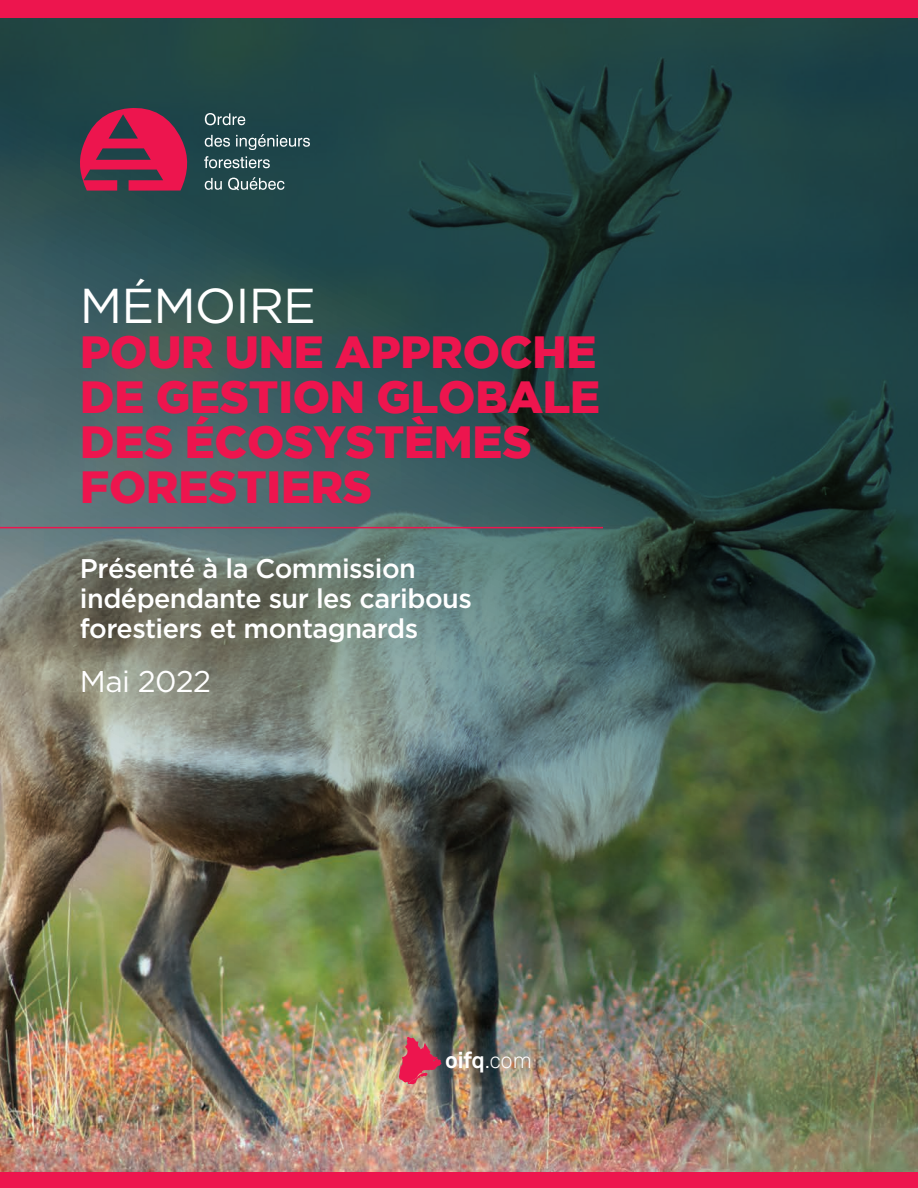
<style>
.page{position:relative;width:918px;height:1188px;background:#fff}
.page>*{position:absolute;margin:0;border:0;box-sizing:border-box;transform-origin:0 0}
.titre_rapport{font:49.05px "Gotham HTF";letter-spacing:-.02em;color:#fff}
.titre_rapport-2{font:900 45px/45px "Gotham";letter-spacing:-.005em;color:#ed154e}
.titre_rapport-3{font:30px "Gotham HTF";letter-spacing:-.02em;color:#fff}
.titre_rapport-4{font:500 27px/30px "Gotham HTF";letter-spacing:-.02em;color:#fff}
.t1{font:700 22.5px "Akkurat Pro";color:#fff}
.s1{font-family:"Akkurat Light Pro";font-weight:400}
</style>
<div class="page">
<img style="left:0;top:18px;width:918px;height:1155px">
<svg style="left:77px;top:106px;width:113px;height:85px"></svg>
<svg style="left:205px;top:113px;width:40px;height:12px"></svg>
<svg style="left:205px;top:135px;width:25px;height:12px"></svg>
<svg style="left:236px;top:134px;width:74px;height:16px"></svg>
<svg style="left:204px;top:156px;width:66px;height:12px"></svg>
<svg style="left:205px;top:178px;width:17px;height:12px"></svg>
<svg style="left:228px;top:177px;width:56px;height:13px"></svg>
<hr style="left:0;top:527px;width:603px;height:1px;background:#ed154e">
<div style="left:0;top:0;width:918px;height:18px;background:#ed154e"></div>
<div style="left:0;top:1173px;width:918px;height:15px;background:#ed154e"></div>
<svg style="left:399px;top:1037px;width:42px;height:47px"></svg>
<p class="titre_rapport" style="left:80px;top:278px;width:238px">MÉMOIRE</p>
<p class="titre_rapport-2" style="left:80px;top:328px;width:522px">POUR UNE APPROCHE<br>DE GESTION GLOBALE<br>DES ÉCOSYSTÈMES<br>FORESTIERS</p>
<p class="titre_rapport-4" style="left:80px;top:553px;width:393px">Présenté à la Commission indépendante sur les caribous forestiers et montagnards</p>
<p class="titre_rapport-3" style="left:80px;top:665px;width:133px">Mai 2022</p>
<p class="t1" style="left:445px;top:1046px;width:88px">oifq<span class="s1">.com</span></p>
</div>
